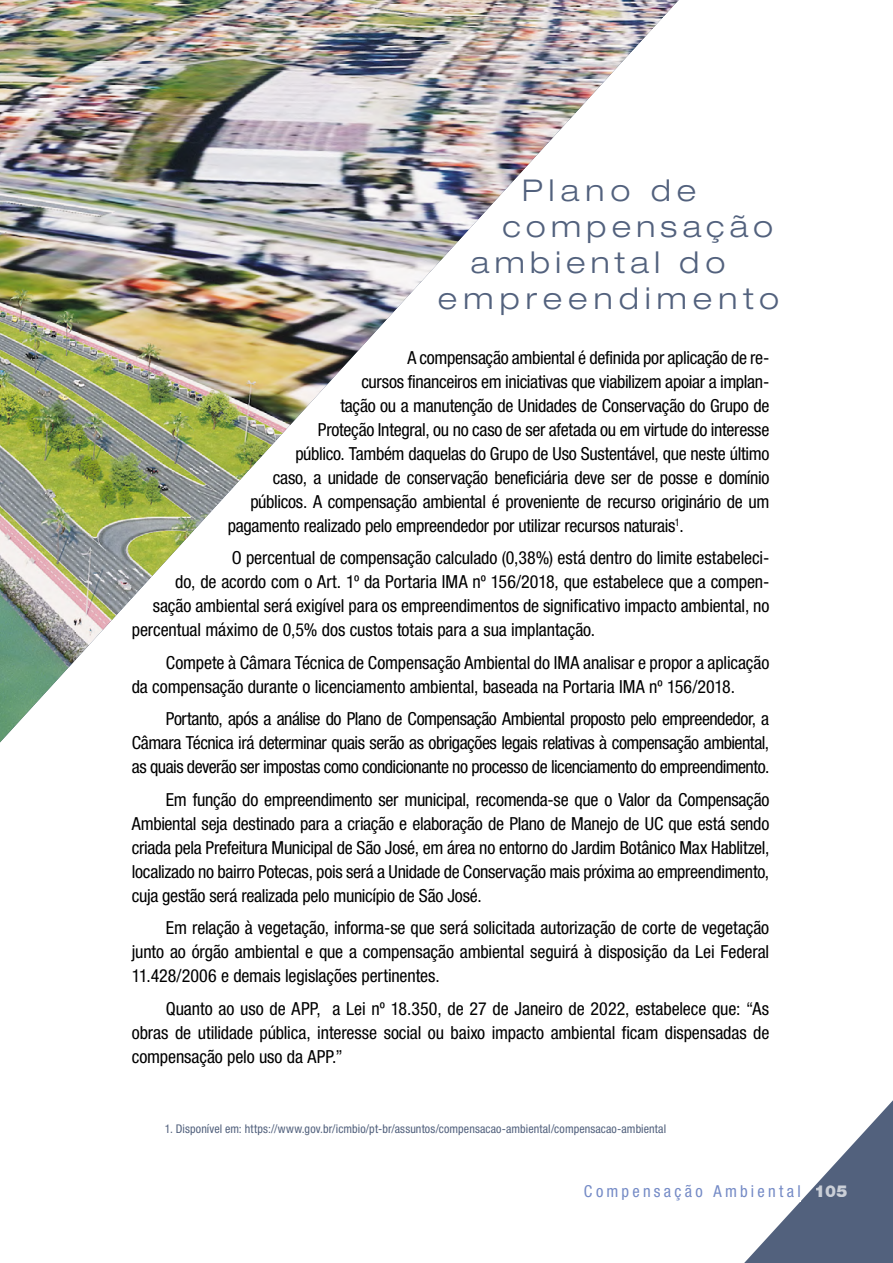
<style>
.page{position:relative;width:893px;height:1263px;background:#fff}
.page>*{position:absolute;margin:0;border:0;box-sizing:border-box;transform-origin:0 0}
.t1{font:300 expanded 30px "Helvetica Neue LT Std";letter-spacing:.185em;color:#52617d}
.t2{font:300 expanded 30px "Helvetica Neue LT Std";letter-spacing:.205em;color:#52617d}
.t3{font:condensed 18px/24px "Helvetica Neue LT Std";letter-spacing:-.01em;color:#000;text-align:justify}
.t4{font:condensed 16.5px "Helvetica Neue LT Std";letter-spacing:.195em;color:#758bc6}
.t5{font:condensed 12px "Helvetica Neue LT Std";letter-spacing:.01em;color:#52617d}
.s1{font-weight:900;font-stretch:normal;color:#fff}
</style>
<div class="page">
<svg style="left:744px;top:1100px;width:149px;height:163px"></svg>
<div style="left:398px;top:1185px;width:403px;height:16px;background:#fff"></div>
<img style="left:0;top:0;width:679px;height:743px">
<h1 class="t1" style="left:522px;top:172px;width:176px">Plano de</h1>
<h1 class="t1" style="left:502px;top:208px;width:272px">compensação</h1>
<h1 class="t1" style="left:471px;top:244px;width:256px">ambiental do</h1>
<h1 class="t2" style="left:438px;top:280px;width:343px">empreendimento</h1>
<p class="t3" style="left:407px;top:345px;width:363px">A compensação ambiental é definida por aplicação de re-</p>
<p class="t3" style="left:361px;top:369px;width:410px">cursos financeiros em iniciativas que viabilizem apoiar a implan-</p>
<p class="t3" style="left:340px;top:393px;width:430px">tação ou a manutenção de Unidades de Conservação do Grupo de</p>
<p class="t3" style="left:318px;top:417px;width:453px">Proteção Integral, ou no caso de ser afetada ou em virtude do interesse</p>
<p class="t3" style="left:295px;top:441px;width:476px">público. Também daquelas do Grupo de Uso Sustentável, que neste último</p>
<p class="t3" style="left:273px;top:465px;width:498px">caso, a unidade de conservação beneficiária deve ser de posse e domínio</p>
<p class="t3" style="left:250px;top:489px;width:520px">públicos. A compensação ambiental é proveniente de recurso originário de um</p>
<p class="t3" style="left:228px;top:513px;width:457px">pagamento realizado pelo empreendedor por utilizar recursos naturais<sup>1</sup>.</p>
<p class="t3" style="left:232px;top:546px;width:539px">O percentual de compensação calculado (0,38%) está dentro do limite estabeleci-</p>
<p class="t3" style="left:175px;top:570px;width:595px">do, de acordo com o Art. 1º da Portaria IMA nº 156/2018, que estabelece que a compen-</p>
<p class="t3" style="left:153px;top:594px;width:618px">sação ambiental será exigível para os empreendimentos de significativo impacto ambiental, no</p>
<p class="t3" style="left:132px;top:618px;width:465px">percentual máximo de 0,5% dos custos totais para a sua implantação.</p>
<p class="t3" style="left:132px;top:650px;width:639px;text-indent:34px">Compete à Câmara Técnica de Compensação Ambiental do IMA analisar e propor a aplicação da compensação durante o licenciamento ambiental, baseada na Portaria IMA nº 156/2018.</p>
<p class="t3" style="left:132px;top:707px;width:639px;text-indent:34px">Portanto, após a análise do Plano de Compensação Ambiental proposto pelo empreendedor, a Câmara Técnica irá determinar quais serão as obrigações legais relativas à compensação ambiental, as quais deverão ser impostas como condicionante no processo de licenciamento do empreendimento.</p>
<p class="t3" style="left:132px;top:787px;width:639px;text-indent:34px">Em função do empreendimento ser municipal, recomenda-se que o Valor da Compensação Ambiental seja destinado para a criação e elaboração de Plano de Manejo de UC que está sendo criada pela Prefeitura Municipal de São José, em área no entorno do Jardim Botânico Max Hablitzel, localizado no bairro Potecas, pois será a Unidade de Conservação mais próxima ao empreendimento, cuja gestão será realizada pelo município de São José.</p>
<p class="t3" style="left:132px;top:916px;width:639px;text-indent:34px">Em relação à vegetação, informa-se que será solicitada autorização de corte de vegetação junto ao órgão ambiental e que a compensação ambiental seguirá à disposição da Lei Federal 11.428/2006 e demais legislações pertinentes.</p>
<p class="t3" style="left:132px;top:996px;width:639px;text-indent:34px">Quanto ao uso de APP, a Lei nº 18.350, de 27 de Janeiro de 2022, estabelece que: “As obras de utilidade pública, interesse social ou baixo impacto ambiental ficam dispensadas de compensação pelo uso da APP.”</p>
<p class="t5" style="left:165px;top:1121px;width:503px">1. Disponível em: https://www.gov.br/icmbio/pt-br/assuntos/compensacao-ambiental/compensacao-ambiental</p>
<p class="t4" style="left:584px;top:1181px;width:265px">Compensação Ambiental <span class="s1">105</span></p>
</div>
